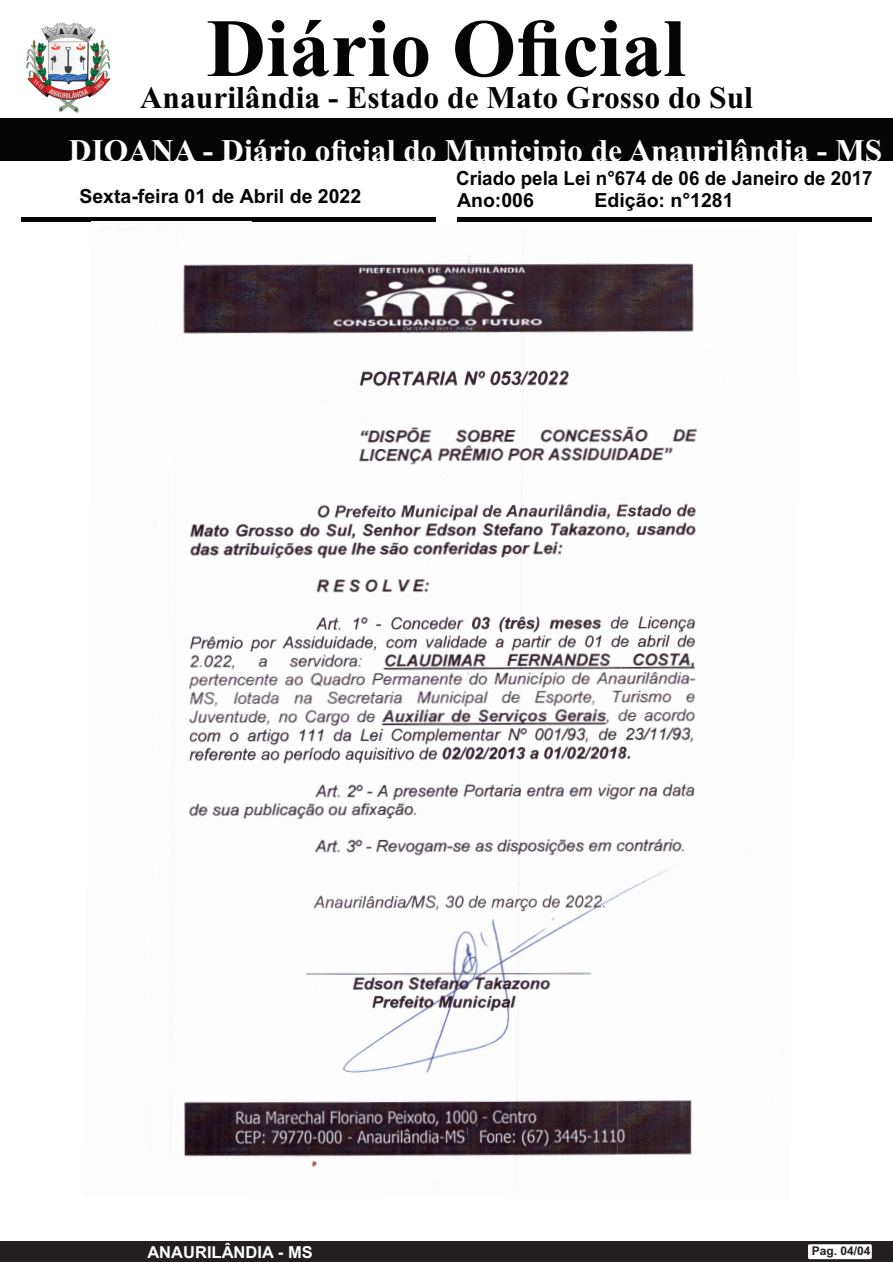
<style>
.page{position:relative;width:893px;height:1262px;background:#fff}
.page>*{position:absolute;margin:0;border:0;box-sizing:border-box;transform-origin:0 0}
.t1{font:700 82.5px "Times New Roman";color:#040504}
.t2{font:700 31.5px "Times New Roman";color:#fff}
.t3{font:700 31.5px "Times New Roman";color:#040504}
.t4{font:700 19.5px "Arial";color:#040504}
.t5{font:700 19.5px "Arial";color:#040504;scale:.96 1}
.t6{font:700 16.5px "Arial";color:#fff}
.t7{font:700 12px "Arial";color:#231f20}
</style>
<div class="page">
<div style="left:0;top:1241px;width:892px;height:21px;background:#231f20"></div>
<div style="left:808px;top:1244px;width:63px;height:15px;background:#fff;border-radius:2px"></div>
<div style="left:0;top:118px;width:892px;height:43px;background:#040504"></div>
<div style="left:21px;top:217px;width:415px;height:5px;background:#040504"></div>
<div style="left:457px;top:217px;width:414px;height:5px;background:#040504"></div>
<img style="left:26px;top:23px;width:85px;height:90px">
<img style="left:91px;top:221px;width:606px;height:961px">
<h1 class="t1" style="left:207px;top:20px;width:480px">Diário Oficial</h1>
<p class="t3" style="left:140px;top:87px;width:614px">Anaurilândia - Estado de Mato Grosso do Sul</p>
<p class="t2" style="left:69px;top:139px;width:814px">DIOANA - Diário oficial do Municipio de Anaurilândia - MS</p>
<p class="t5" style="left:456px;top:171px;width:435px">Criado pela Lei n°674 de 06 de Janeiro de 2017</p>
<p class="t4" style="left:79px;top:189px;width:283px">Sexta-feira 01 de Abril de 2022</p>
<p class="t4" style="left:457px;top:193px;width:78px">Ano:006</p>
<p class="t4" style="left:594px;top:193px;width:140px">Edição: n°1281</p>
<p class="t6" style="left:147px;top:1246px;width:167px">ANAURILÂNDIA - MS</p>
<p class="t7" style="left:811px;top:1246px;width:60px">Pag. 04/04</p>
</div>
